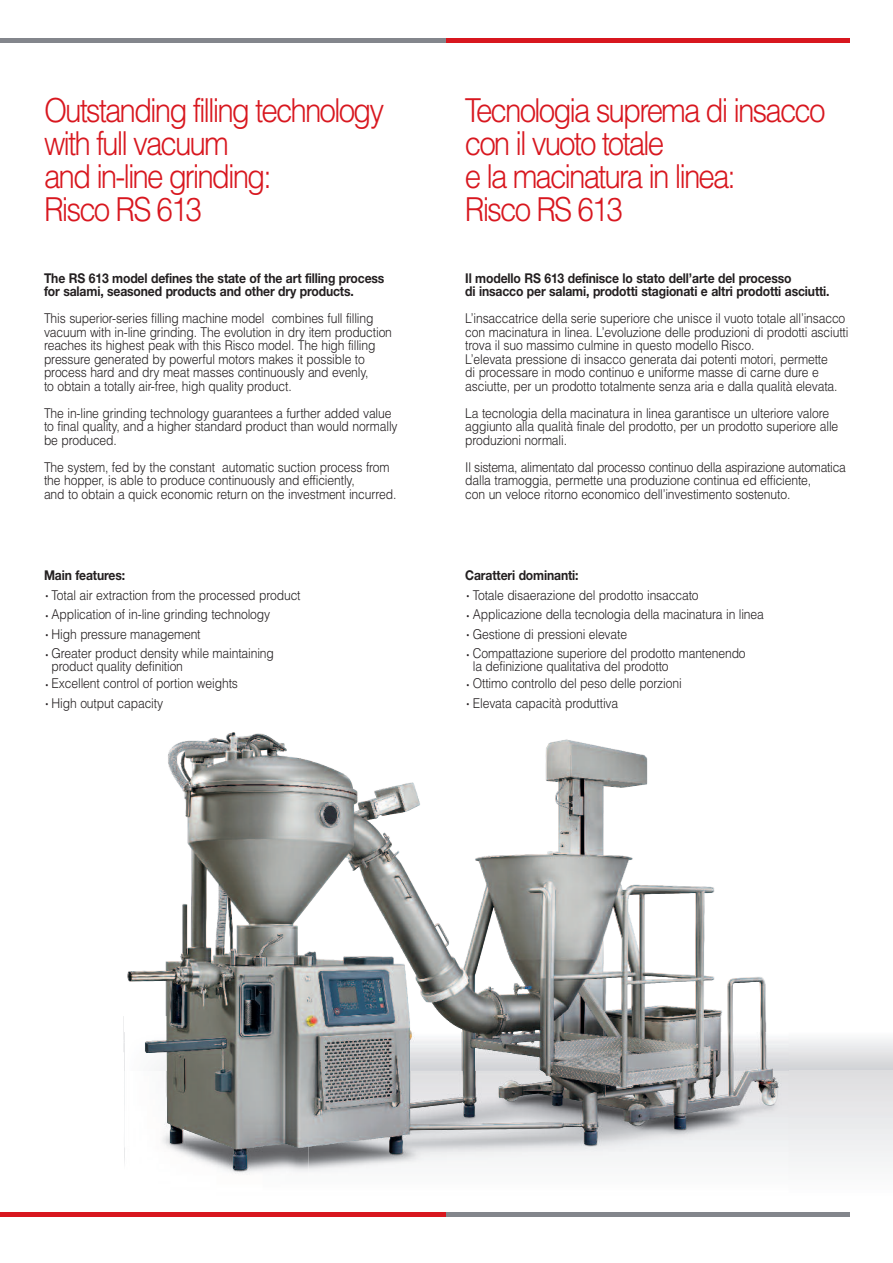
<style>
.page{position:relative;width:893px;height:1263px;background:#fff}
.page>*{position:absolute;margin:0;border:0;box-sizing:border-box;transform-origin:0 0}
.t1{font:300 33px/33px "Helvetica";letter-spacing:-.065em;color:#d8171f;scale:.9 1}
.t2{font:300 13.5px/13.5px "Helvetica";letter-spacing:-.01em;color:#231f20;scale:.9 1}
.t3{font:700 13.5px/13.5px "Helvetica Neue";letter-spacing:-.01em;color:#231f20;scale:.9 1}
.s1{font-size:22.5px}
</style>
<div class="page">
<img style="left:127px;top:739px;width:640px;height:293px">
<img style="left:772px;top:1039px;width:17px;height:32px">
<img style="left:308px;top:1071px;width:481px;height:101px">
<img style="left:123px;top:1016px;width:44px;height:36px">
<img style="left:124px;top:1032px;width:21px;height:39px">
<img style="left:124px;top:1071px;width:184px;height:103px">
<img style="left:145px;top:1032px;width:627px;height:39px">
<img style="left:308px;top:1071px;width:470px;height:83px">
<img style="left:167px;top:1016px;width:141px;height:16px">
<img style="left:167px;top:1071px;width:141px;height:99px">
<img style="left:129px;top:732px;width:335px;height:245px">
<div style="left:0;top:38px;width:446px;height:5px;background:#83868c"></div>
<div style="left:446px;top:38px;width:404px;height:5px;background:#d8171f"></div>
<hr style="left:0;top:1212px;width:446px;height:4px;background:#d8171f">
<hr style="left:446px;top:1212px;width:404px;height:4px;background:#83868c">
<h1 class="t1" style="left:44px;top:95px;width:380px">Outstanding filling technology with full vacuum<br>and in-line grinding:<br>Risco RS 613</h1>
<h1 class="t1" style="left:465px;top:95px;width:402px">Tecnologia suprema di insacco con il vuoto totale<br>e la macinatura in linea:<br>Risco RS 613</h1>
<p class="t3" style="left:44px;top:272px;width:380px">The RS 613 model defines the state of the art filling process for salami, seasoned products and other dry products.</p>
<p class="t2" style="left:44px;top:312px;width:388px">This superior-series filling machine model combines full filling vacuum with in-line grinding. The evolution in dry item production reaches its highest peak with this Risco model. The high filling pressure generated by powerful motors makes it possible to process hard and dry meat masses continuously and evenly,<br>to obtain a totally air-free, high quality product.</p>
<p class="t2" style="left:44px;top:406px;width:394px">The in-line grinding technology guarantees a further added value to final quality, and a higher standard product than would normally be produced.</p>
<p class="t2" style="left:44px;top:460px;width:393px">The system, fed by the constant automatic suction process from the hopper, is able to produce continuously and efficiently,<br>and to obtain a quick economic return on the investment incurred.</p>
<p class="t3" style="left:44px;top:569px;width:92px">Main features:</p>
<p class="t2" style="left:44px;top:585px;width:287px;line-height:19.5px"><span class="s1">·</span> Total air extraction from the processed product <span class="s1">·</span> Application of in-line grinding technology<br><span class="s1">·</span> High pressure management<br><span class="s1">·</span> Greater product density while maintaining</p>
<p class="t2" style="left:44px;top:658px;width:217px;line-height:17px;text-indent:8px">product quality definition<br><span class="s1">·</span> Excellent control of portion weights</p>
<p class="t2" style="left:44px;top:696px;width:134px"><span class="s1">·</span> High output capacity</p>
<p class="t3" style="left:465px;top:272px;width:406px">Il modello RS 613 definisce lo stato dell’arte del processo<br>di insacco per salami, prodotti stagionati e altri prodotti asciutti.</p>
<p class="t2" style="left:465px;top:312px;width:427px">L’insaccatrice della serie superiore che unisce il vuoto totale all’insacco con macinatura in linea. L’evoluzione delle produzioni di prodotti asciutti trova il suo massimo culmine in questo modello Risco.<br>L’elevata pressione di insacco generata dai potenti motori, permette<br>di processare in modo continuo e uniforme masse di carne dure e asciutte, per un prodotto totalmente senza aria e dalla qualità elevata.</p>
<p class="t2" style="left:465px;top:406px;width:416px">La tecnologia della macinatura in linea garantisce un ulteriore valore aggiunto alla qualità finale del prodotto, per un prodotto superiore alle produzioni normali.</p>
<p class="t2" style="left:465px;top:460px;width:424px">Il sistema, alimentato dal processo continuo della aspirazione automatica dalla tramoggia, permette una produzione continua ed efficiente,<br>con un veloce ritorno economico dell’investimento sostenuto.</p>
<p class="t3" style="left:465px;top:569px;width:127px">Caratteri dominanti:</p>
<p class="t2" style="left:465px;top:585px;width:333px;line-height:19.5px"><span class="s1">·</span> Totale disaerazione del prodotto insaccato<br><span class="s1">·</span> Applicazione della tecnologia della macinatura in linea <span class="s1">·</span> Gestione di pressioni elevate<br><span class="s1">·</span> Compattazione superiore del prodotto mantenendo</p>
<p class="t2" style="left:465px;top:658px;width:242px;line-height:17px;text-align:center">la definizione qualitativa del prodotto<br><span class="s1">·</span> Ottimo controllo del peso delle porzioni</p>
<p class="t2" style="left:465px;top:696px;width:172px"><span class="s1">·</span> Elevata capacità produttiva</p>
</div>
